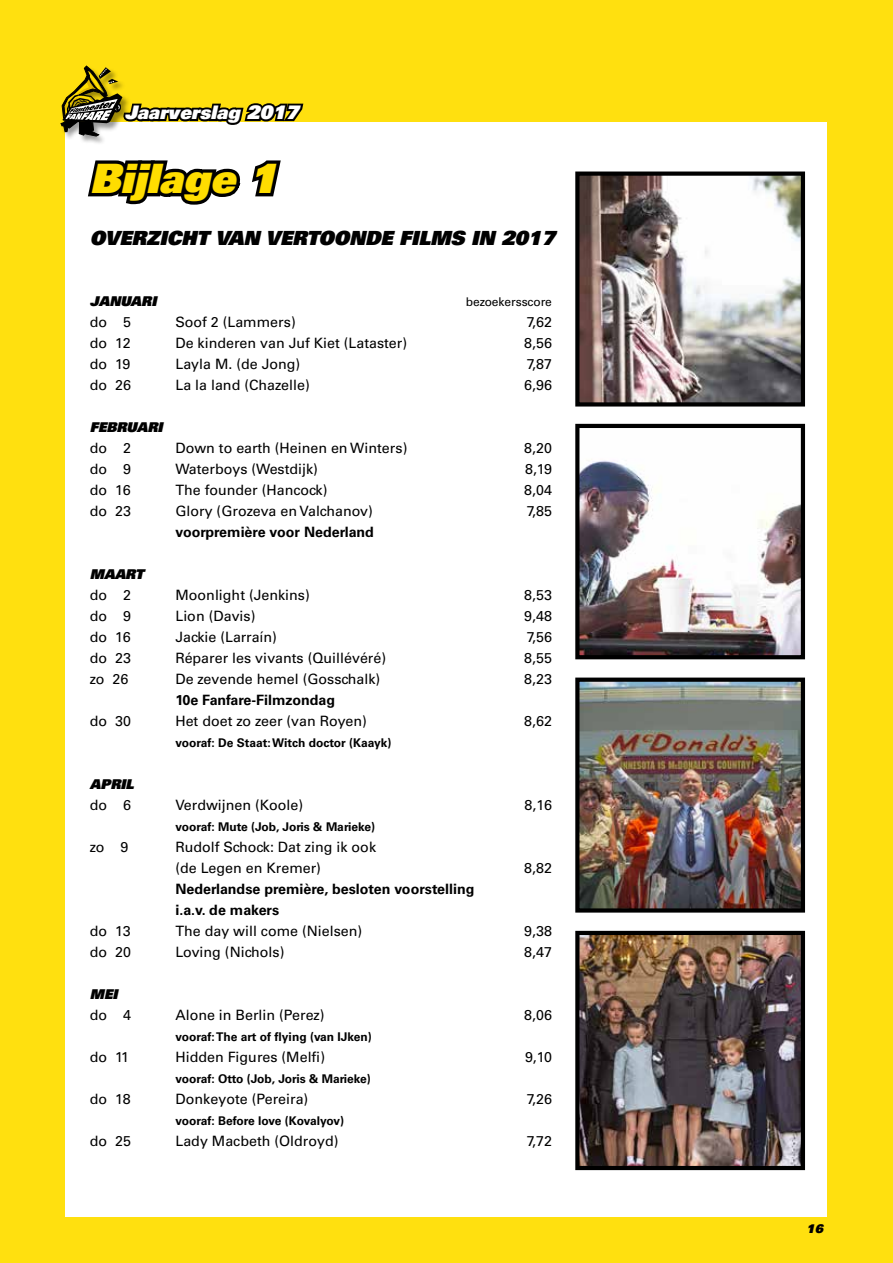
<style>
.page{position:relative;width:893px;height:1263px;background:#ffe00f}
.page>*{position:absolute;margin:0;border:0;box-sizing:border-box;transform-origin:0 0}
.t1{font:40.5px "Univers LT Std X Black Obl";color:#fd0}
.t2{font:19.5px "Univers LT Std X Black Obl";letter-spacing:-.01em;color:#000}
.t3{font:18.6px "Univers LT Std X Black Obl";color:#fff}
.t4{font:14.25px/21px "Univers LT Std";color:#000}
.t5{font:700 14.25px/21px "Univers LT Std";color:#000}
.t6{font:13.5px "Univers LT Std X Black Obl";letter-spacing:-.01em;color:#000}
.t7{font:700 12px "Univers LT Std";color:#000}
.t8{font:12px "Univers LT Std";letter-spacing:-.01em;color:#000}
.t9{font:12px "Univers LT Std X Black Obl";color:#000}
</style>
<div class="page">
<div style="left:66px;top:122px;width:761px;height:1094px;background:#fff"></div>
<div style="left:61px;top:66px;width:70px;height:79px;background:#000;opacity:.39"></div>
<svg style="left:61px;top:66px;width:243px;height:73px"></svg>
<svg style="left:88px;top:160px;width:193px;height:45px"></svg>
<img style="left:580px;top:459px;width:220px;height:195px">
<div style="left:575px;top:424px;width:230px;height:235px;border:4px solid #000"></div>
<img style="left:580px;top:682px;width:220px;height:225px">
<div style="left:575px;top:677px;width:230px;height:235px;border:4px solid #000"></div>
<img style="left:580px;top:176px;width:220px;height:225px">
<div style="left:575px;top:171px;width:230px;height:235px;border:4px solid #000"></div>
<img style="left:580px;top:936px;width:220px;height:229px">
<div style="left:575px;top:931px;width:230px;height:239px;border:4px solid #000"></div>
<h3 class="t3" style="left:125px;top:100px;width:176px">JAARVERSLAG 2017</h3>
<h1 class="t1" style="left:90px;top:152px;width:190px">BIJLAGE 1</h1>
<h2 class="t2" style="left:90px;top:225px;width:84px">OVERZICHT</h2>
<h2 class="t2" style="left:215px;top:225px;width:16px">VAN</h2>
<h2 class="t2" style="left:265px;top:225px;width:57px">VERTOONDE</h2>
<h2 class="t2" style="left:399px;top:225px;width:15px">FILMS</h2>
<h2 class="t2" style="left:471px;top:225px;width:86px">IN 2017</h2>
<p class="t6" style="left:90px;top:292px;width:68px">JANUARI</p>
<p class="t8" style="left:466px;top:295px;width:88px">bezoekersscore</p>
<p class="t4" style="left:90px;top:312px;width:43px">do 5</p>
<p class="t4" style="left:175px;top:312px;width:122px">Soof 2 (Lammers)</p>
<p class="t4" style="left:527px;top:312px;width:27px">7,62</p>
<p class="t4" style="left:90px;top:333px;width:42px">do 12</p>
<p class="t4" style="left:175px;top:333px;width:233px">De kinderen van Juf Kiet (Lataster)</p>
<p class="t4" style="left:524px;top:333px;width:29px">8,56</p>
<p class="t4" style="left:90px;top:354px;width:42px">do 19</p>
<p class="t4" style="left:175px;top:354px;width:126px">Layla M. (de Jong)</p>
<p class="t4" style="left:527px;top:354px;width:27px">7,87</p>
<p class="t4" style="left:90px;top:375px;width:43px">do 26</p>
<p class="t4" style="left:175px;top:375px;width:136px">La la land (Chazelle)</p>
<p class="t4" style="left:524px;top:375px;width:29px">6,96</p>
<p class="t6" style="left:90px;top:418px;width:74px">FEBRUARI</p>
<p class="t4" style="left:90px;top:438px;width:43px">do 2</p>
<p class="t4" style="left:175px;top:438px;width:234px">Down to earth (Heinen en Winters)</p>
<p class="t4" style="left:524px;top:438px;width:29px">8,20</p>
<p class="t4" style="left:90px;top:459px;width:43px">do 9</p>
<p class="t4" style="left:175px;top:459px;width:144px">Waterboys (Westdijk)</p>
<p class="t4" style="left:525px;top:459px;width:28px">8,19</p>
<p class="t4" style="left:90px;top:480px;width:42px">do 16</p>
<p class="t4" style="left:175px;top:480px;width:154px">The founder (Hancock)</p>
<p class="t4" style="left:524px;top:480px;width:29px">8,04</p>
<p class="t4" style="left:90px;top:501px;width:43px">do 23</p>
<p class="t4" style="left:175px;top:501px;width:199px">Glory (Grozeva en Valchanov)</p>
<p class="t4" style="left:527px;top:501px;width:27px">7,85</p>
<p class="t5" style="left:175px;top:522px;width:200px">voorpremière voor Nederland</p>
<p class="t6" style="left:90px;top:565px;width:55px">MAART</p>
<p class="t4" style="left:90px;top:585px;width:43px">do 2</p>
<p class="t4" style="left:175px;top:585px;width:136px">Moonlight (Jenkins)</p>
<p class="t4" style="left:524px;top:585px;width:29px">8,53</p>
<p class="t4" style="left:90px;top:606px;width:43px">do 9</p>
<p class="t4" style="left:175px;top:606px;width:81px">Lion (Davis)</p>
<p class="t4" style="left:524px;top:606px;width:29px">9,48</p>
<p class="t4" style="left:90px;top:627px;width:42px">do 16</p>
<p class="t4" style="left:175px;top:627px;width:103px">Jackie (Larraín)</p>
<p class="t4" style="left:527px;top:627px;width:27px">7,56</p>
<p class="t4" style="left:90px;top:648px;width:43px">do 23</p>
<p class="t4" style="left:175px;top:648px;width:212px">Réparer les vivants (Quillévéré)</p>
<p class="t4" style="left:524px;top:648px;width:29px">8,55</p>
<p class="t4" style="left:90px;top:669px;width:40px">zo 26</p>
<p class="t4" style="left:175px;top:669px;width:206px">De zevende hemel (Gosschalk)</p>
<p class="t4" style="left:524px;top:669px;width:29px">8,23</p>
<p class="t5" style="left:175px;top:690px;width:161px">10e Fanfare-Filmzondag</p>
<p class="t4" style="left:90px;top:711px;width:43px">do 30</p>
<p class="t4" style="left:175px;top:711px;width:193px">Het doet zo zeer (van Royen)</p>
<p class="t4" style="left:524px;top:711px;width:29px">8,62</p>
<p class="t7" style="left:175px;top:736px;width:218px">vooraf: De Staat: Witch doctor (Kaayk)</p>
<p class="t6" style="left:90px;top:775px;width:45px">APRIL</p>
<p class="t4" style="left:90px;top:795px;width:43px">do 6</p>
<p class="t4" style="left:175px;top:795px;width:129px">Verdwijnen (Koole)</p>
<p class="t4" style="left:524px;top:795px;width:29px">8,16</p>
<p class="t7" style="left:175px;top:820px;width:201px">vooraf: Mute (Job, Joris &amp; Marieke)</p>
<p class="t4" style="left:90px;top:837px;width:40px">zo 9</p>
<p class="t4" style="left:175px;top:837px;width:202px">Rudolf Schock: Dat zing ik ook (de Legen en Kremer)</p>
<p class="t4" style="left:524px;top:858px;width:29px">8,82</p>
<p class="t5" style="left:175px;top:879px;width:301px">Nederlandse première, besloten voorstelling i.a.v. de makers</p>
<p class="t4" style="left:90px;top:921px;width:42px">do 13</p>
<p class="t4" style="left:175px;top:921px;width:188px">The day will come (Nielsen)</p>
<p class="t4" style="left:524px;top:921px;width:29px">9,38</p>
<p class="t4" style="left:90px;top:942px;width:43px">do 20</p>
<p class="t4" style="left:175px;top:942px;width:110px">Loving (Nichols)</p>
<p class="t4" style="left:524px;top:942px;width:29px">8,47</p>
<p class="t6" style="left:90px;top:985px;width:29px">MEI</p>
<p class="t4" style="left:90px;top:1005px;width:43px">do 4</p>
<p class="t4" style="left:175px;top:1005px;width:151px">Alone in Berlin (Perez)</p>
<p class="t4" style="left:524px;top:1005px;width:29px">8,06</p>
<p class="t7" style="left:175px;top:1030px;width:198px">vooraf: The art of flying (van IJken)</p>
<p class="t4" style="left:90px;top:1047px;width:41px">do 11</p>
<p class="t4" style="left:175px;top:1047px;width:151px">Hidden Figures (Melfi)</p>
<p class="t4" style="left:525px;top:1047px;width:28px">9,10</p>
<p class="t7" style="left:175px;top:1072px;width:197px">vooraf: Otto (Job, Joris &amp; Marieke)</p>
<p class="t4" style="left:90px;top:1089px;width:42px">do 18</p>
<p class="t4" style="left:175px;top:1089px;width:134px">Donkeyote (Pereira)</p>
<p class="t4" style="left:527px;top:1089px;width:27px">7,26</p>
<p class="t7" style="left:175px;top:1114px;width:170px">vooraf: Before love (Kovalyov)</p>
<p class="t4" style="left:90px;top:1131px;width:43px">do 25</p>
<p class="t4" style="left:175px;top:1131px;width:165px">Lady Macbeth (Oldroyd)</p>
<p class="t4" style="left:527px;top:1131px;width:27px">7,72</p>
<p class="t9" style="left:806px;top:1220px;width:18px">16</p>
</div>
